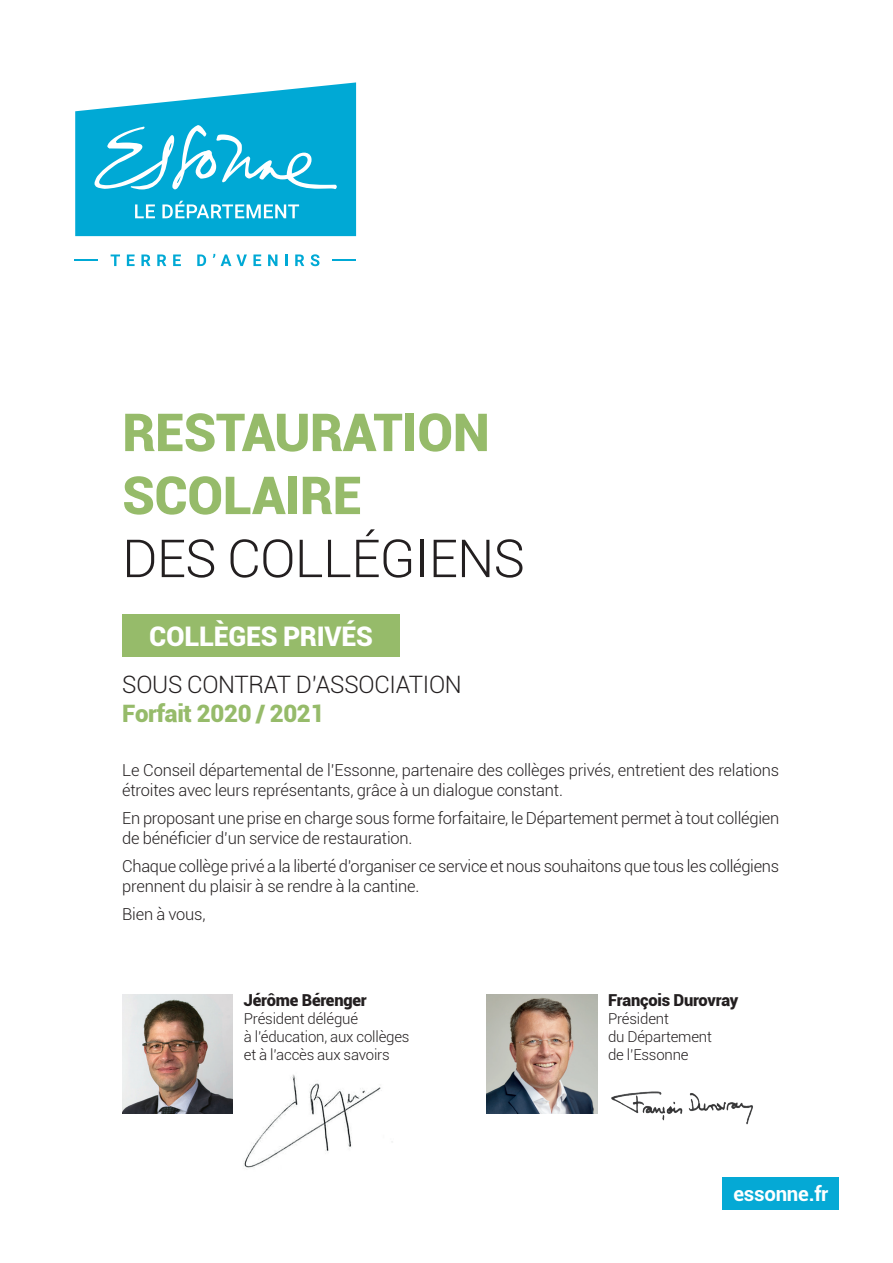
<style>
.page{position:relative;width:893px;height:1263px;background:#fff}
.page>*{position:absolute;margin:0;border:0;box-sizing:border-box;transform-origin:0 0}
.t1{font:900 52.5px/63px "Roboto";letter-spacing:-.015em;color:#96bb6a}
.t2{font:300 52.5px "Roboto";letter-spacing:-.01em;color:#231f20}
.t3{font:900 27px "Roboto";letter-spacing:-.01em;color:#fff}
.t4{font:300 24px "Roboto";letter-spacing:-.01em;color:#231f20}
.t5{font:900 24px "Roboto";letter-spacing:-.01em;color:#96bb6a}
.t6{font:700 20.4px "Roboto";letter-spacing:-.01em;color:#fff}
.t7{font:300 16.5px/19.8px "Roboto";letter-spacing:-.015em;color:#231f20}
.t8{font:900 16.5px "Roboto";letter-spacing:-.015em;color:#231f20}
.t9{font:300 15px/18px "Roboto";letter-spacing:-.01em;color:#231f20}
</style>
<div class="page">
<div style="left:122px;top:614px;width:278px;height:43px;background:#96bb6a"></div>
<hr style="left:75px;top:259px;width:23px;height:2px;background:#00a9d5">
<hr style="left:333px;top:259px;width:23px;height:2px;background:#00a9d5">
<svg style="left:111px;top:254px;width:9px;height:12px"></svg>
<svg style="left:127px;top:254px;width:8px;height:12px"></svg>
<svg style="left:141px;top:254px;width:9px;height:12px"></svg>
<svg style="left:157px;top:254px;width:9px;height:12px"></svg>
<svg style="left:173px;top:254px;width:8px;height:12px"></svg>
<svg style="left:197px;top:254px;width:9px;height:12px"></svg>
<svg style="left:221px;top:254px;width:26px;height:12px"></svg>
<svg style="left:253px;top:254px;width:8px;height:12px"></svg>
<svg style="left:268px;top:254px;width:9px;height:12px"></svg>
<svg style="left:285px;top:254px;width:3px;height:12px"></svg>
<svg style="left:295px;top:254px;width:9px;height:12px"></svg>
<svg style="left:311px;top:254px;width:8px;height:12px"></svg>
<svg style="left:75px;top:82px;width:281px;height:154px"></svg>
<div style="left:723px;top:1177px;width:116px;height:32px;background:#05a9d5"></div>
<img style="left:122px;top:994px;width:111px;height:119px">
<img style="left:611px;top:1091px;width:142px;height:34px">
<img style="left:243px;top:1074px;width:150px;height:94px">
<img style="left:486px;top:994px;width:111px;height:119px">
<h1 class="t1" style="left:122px;top:399px;width:369px">RESTAURATION<br>SCOLAIRE</h1>
<h1 class="t2" style="left:122px;top:522px;width:404px">DES COLLÉGIENS</h1>
<h2 class="t3" style="left:149px;top:617px;width:225px">COLLÈGES PRIVÉS</h2>
<h3 class="t4" style="left:122px;top:668px;width:341px">SOUS CONTRAT D’ASSOCIATION</h3>
<h3 class="t5" style="left:122px;top:696px;width:204px">Forfait 2020 / 2021</h3>
<p class="t7" style="left:122px;top:759px;width:658px">Le Conseil départemental de l’Essonne, partenaire des collèges privés, entretient des relations étroites avec leurs représentants, grâce à un dialogue constant.</p>
<p class="t7" style="left:122px;top:807px;width:659px">En proposant une prise en charge sous forme forfaitaire, le Département permet à tout collégien de bénéficier d’un service de restauration.</p>
<p class="t7" style="left:122px;top:855px;width:658px">Chaque collège privé a la liberté d’organiser ce service et nous souhaitons que tous les collégiens prennent du plaisir à se rendre à la cantine.</p>
<p class="t7" style="left:122px;top:904px;width:85px">Bien à vous,</p>
<p class="t8" style="left:244px;top:989px;width:124px">Jérôme Bérenger</p>
<p class="t9" style="left:244px;top:1009px;width:167px">Président délégué<br>à l’éducation, aux collèges et à l’accès aux savoirs</p>
<p class="t8" style="left:608px;top:989px;width:132px">François Durovray</p>
<p class="t9" style="left:608px;top:1009px;width:105px">Président<br>du Département de l’Essonne</p>
<p class="t6" style="left:733px;top:1179px;width:97px">essonne.fr</p>
</div>
